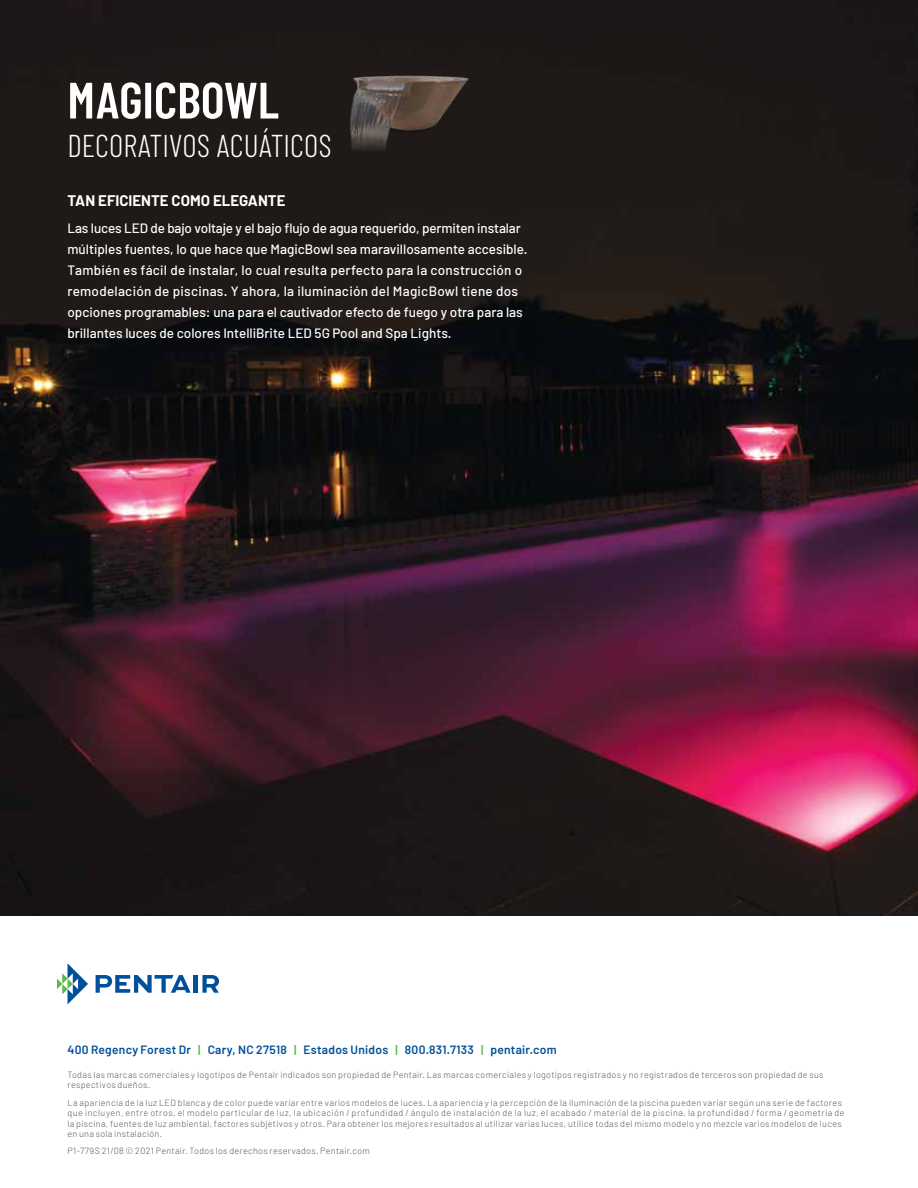
<style>
.page{position:relative;width:918px;height:1188px;background:#fff}
.page>*{position:absolute;margin:0;border:0;box-sizing:border-box;transform-origin:0 0}
.t1{font:600 51px "Barlow Condensed";color:#fff}
.t2{font:300 31.5px "Barlow Condensed";color:#fff}
.t3{font:700 15px "Barlow";color:#fff}
.t4{font:500 13.5px/21px "Barlow";color:#fff}
.t5{font:600 12px "Barlow";letter-spacing:.02em;color:#004f9a}
.t6{font:300 9px/10.5px "Barlow";letter-spacing:.035em;color:#58595b}
.s1{color:#58b947}
</style>
<div class="page">
<img style="left:0;top:0;width:918px;height:916px">
<svg style="left:57px;top:963px;width:31px;height:41px"></svg>
<svg style="left:96px;top:975px;width:95px;height:18px"></svg>
<hr style="left:194px;top:975px;width:4px;height:18px;background:#004f9a">
<svg style="left:202px;top:975px;width:17px;height:18px"></svg>
<img style="left:338px;top:68px;width:134px;height:94px">
<h1 class="t1" style="left:68px;top:68px;width:213px">MAGICBOWL</h1>
<h2 class="t2" style="left:68px;top:126px;width:266px">DECORATIVOS ACUÁTICOS</h2>
<h3 class="t3" style="left:68px;top:191px;width:219px">TAN EFICIENTE COMO ELEGANTE</h3>
<p class="t4" style="left:68px;top:218px;width:461px">Las luces LED de bajo voltaje y el bajo flujo de agua requerido, permiten instalar múltiples fuentes, lo que hace que MagicBowl sea maravillosamente accesible.<br>También es fácil de instalar, lo cual resulta perfecto para la construcción o remodelación de piscinas. Y ahora, la iluminación del MagicBowl tiene dos opciones programables: una para el cautivador efecto de fuego y otra para las brillantes luces de colores IntelliBrite LED 5G Pool and Spa Lights.</p>
<h3 class="t5" style="left:68px;top:1042px;width:491px">400 Regency Forest Dr <span class="s1">|</span> Cary, NC 27518 <span class="s1">|</span> Estados Unidos <span class="s1">|</span> 800.831.7133 <span class="s1">|</span> pentair.com</h3>
<p class="t6" style="left:68px;top:1069px;width:758px">Todas las marcas comerciales y logotipos de Pentair indicados son propiedad de Pentair. Las marcas comerciales y logotipos registrados y no registrados de terceros son propiedad de sus respectivos dueños.</p>
<p class="t6" style="left:68px;top:1097px;width:779px">La apariencia de la luz LED blanca y de color puede variar entre varios modelos de luces. La apariencia y la percepción de la iluminación de la piscina pueden variar según una serie de factores que incluyen, entre otros, el modelo particular de luz, la ubicación / profundidad / ángulo de instalación de la luz, el acabado / material de la piscina, la profundidad / forma / geometría de la piscina, fuentes de luz ambiental, factores subjetivos y otros. Para obtener los mejores resultados al utilizar varias luces, utilice todas del mismo modelo y no mezcle varios modelos de luces en una sola instalación.</p>
<p class="t6" style="left:68px;top:1146px;width:304px">P1-779S 21/08 © 2021 Pentair. Todos los derechos reservados. Pentair.com</p>
</div>
